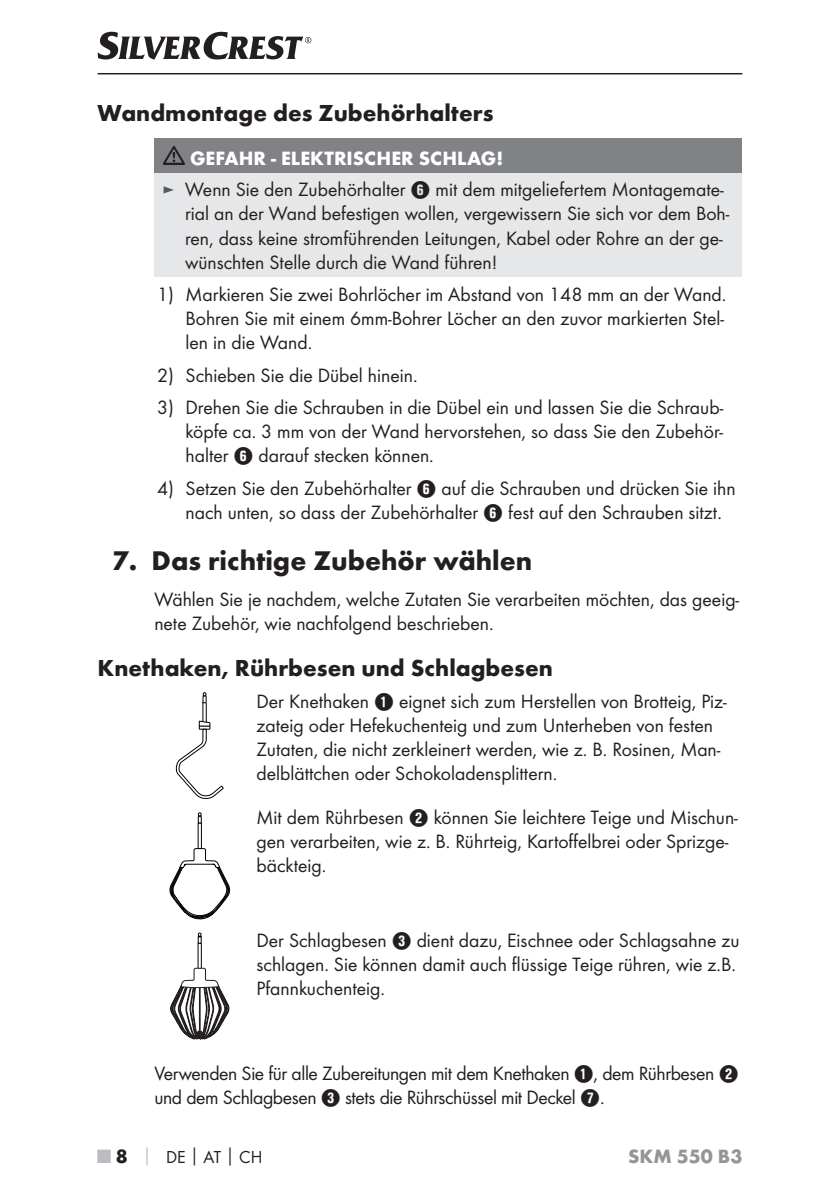
<style>
.page{position:relative;width:840px;height:1191px;background:#fff}
.page>*{position:absolute;margin:0;border:0;box-sizing:border-box;transform-origin:0 0}
.t1{font:700 28px "Futura";color:#231f20}
.t2{font:700 24px "Futura";color:#231f20}
.t3{font:20px/24px "Futura Boo";color:#231f20}
.t4{font:20px/24px "Futura Boo";letter-spacing:-.02em;color:#231f20}
.t5{font:700 20px "Futura";color:#fff}
.t6{font:700 20px "Futura";color:#939598}
.t7{font:18px "Futura Boo";color:#231f20}
.s1{font-size:18px;color:#58595b}
.s2{font-family:"Hako PI Nummern"}
.s3{font-family:"Futura";font-weight:700;font-size:20px;color:#bbbdc0}
.s4{font-family:"Futura";font-weight:700;font-size:20px}
.s5{font-family:"Futura";font-weight:700;color:#bbbdc0}
.s6{font-family:"Futura";font-weight:700}
</style>
<div class="page">
<hr style="left:98px;top:73px;width:644px;height:1px;background:#231f20">
<svg style="left:98px;top:32px;width:213px;height:28px"></svg>
<div style="left:154px;top:138px;width:588px;height:35px;background:#808285"></div>
<div style="left:154px;top:173px;width:588px;height:103px;background:#e6e7e8"></div>
<svg style="left:163px;top:146px;width:22px;height:19px"></svg>
<svg style="left:202px;top:692px;width:5px;height:11px"></svg>
<svg style="left:176px;top:720px;width:47px;height:79px"></svg>
<svg style="left:197px;top:812px;width:5px;height:11px"></svg>
<div style="left:198px;top:823px;width:4px;height:26px;border:1px solid #000"></div>
<svg style="left:169px;top:848px;width:62px;height:72px"></svg>
<svg style="left:170px;top:932px;width:59px;height:108px"></svg>
<p class="t2" style="left:98px;top:104px;width:397px">Wandmontage des Zubehörhalters</p>
<p class="t5" style="left:190px;top:151px;width:314px">GEFAHR - ELEKTRISCHER SCHLAG!</p>
<p class="t3" style="left:185px;top:179px;width:545px;text-indent:-23px"><span class="s1">►</span> Wenn Sie den Zubehörhalter <span class="s2">6</span> mit dem mitgeliefertem Montagemate&shy;rial an der Wand befestigen wollen, vergewissern Sie sich vor dem Boh&shy;ren, dass keine stromführenden Leitungen, Kabel oder Rohre an der ge&shy;wünschten Stelle durch die Wand führen!</p>
<p class="t3" style="left:185px;top:283px;width:542px;text-indent:-28px">1) Markieren Sie zwei Bohrlöcher im Abstand von 148 mm an der Wand.<br>Bohren Sie mit einem 6mm-Bohrer Löcher an den zuvor markierten Stel&shy;len in die Wand.</p>
<p class="t3" style="left:157px;top:364px;width:262px">2) Schieben Sie die Dübel hinein.</p>
<p class="t3" style="left:185px;top:396px;width:539px;text-align:justify;text-indent:-28px">3) Drehen Sie die Schrauben in die Dübel ein und lassen Sie die Schraub&shy;köpfe ca. 3 mm von der Wand hervorstehen, so dass Sie den Zubehör&shy;halter <span class="s2">6</span> darauf stecken können.</p>
<p class="t3" style="left:185px;top:477px;width:551px;text-indent:-28px">4) Setzen Sie den Zubehörhalter <span class="s2">6</span> auf die Schrauben und drücken Sie ihn nach unten, so dass der Zubehörhalter <span class="s2">6</span> fest auf den Schrauben sitzt.</p>
<h1 class="t1" style="left:112px;top:550px;width:421px">7. Das richtige Zubehör wählen</h1>
<p class="t3" style="left:154px;top:588px;width:586px">Wählen Sie je nachdem, welche Zutaten Sie verarbeiten möchten, das geeig&shy;nete Zubehör, wie nachfolgend beschrieben.</p>
<p class="t2" style="left:98px;top:658px;width:456px">Knethaken, Rührbesen und Schlagbesen</p>
<p class="t3" style="left:256px;top:690px;width:471px">Der Knethaken <span class="s2">1</span> eignet sich zum Herstellen von Brotteig, Piz&shy;zateig oder Hefe kuchenteig und zum Unterheben von festen Zutaten, die nicht zerkleinert werden, wie z. B. Rosinen, Man&shy;delblättchen oder Schokoladensplittern.</p>
<p class="t3" style="left:256px;top:806px;width:482px">Mit dem Rührbesen <span class="s2">2</span> können Sie leichtere Teige und Mischun&shy;gen verarbeiten, wie z. B. Rührteig, Kartoffelbrei oder Sprizge&shy;bäckteig.</p>
<p class="t3" style="left:256px;top:929px;width:484px">Der Schlagbesen <span class="s2">3</span> dient dazu, Eischnee oder Schlagsahne zu schlagen. Sie können damit auch flüssige Teige rühren, wie z.B.<br>Pfannkuchenteig.</p>
<p class="t4" style="left:154px;top:1062px;width:585px">Verwenden Sie für alle Zubereitungen mit dem Knethaken <span class="s2">1</span>, dem Rührbesen <span class="s2">2 </span>und dem Schlagbesen <span class="s2">3</span> stets die Rührschüssel mit Deckel <span class="s2">7</span>.</p>
<p class="t7" style="left:98px;top:1148px;width:166px"><span class="s3">■</span> <span class="s4">8</span> <span class="s5">│</span> DE<span class="s6">│</span>AT<span class="s6">│</span>CH</p>
<p class="t6" style="left:627px;top:1148px;width:116px">SKM 550 B3</p>
</div>
